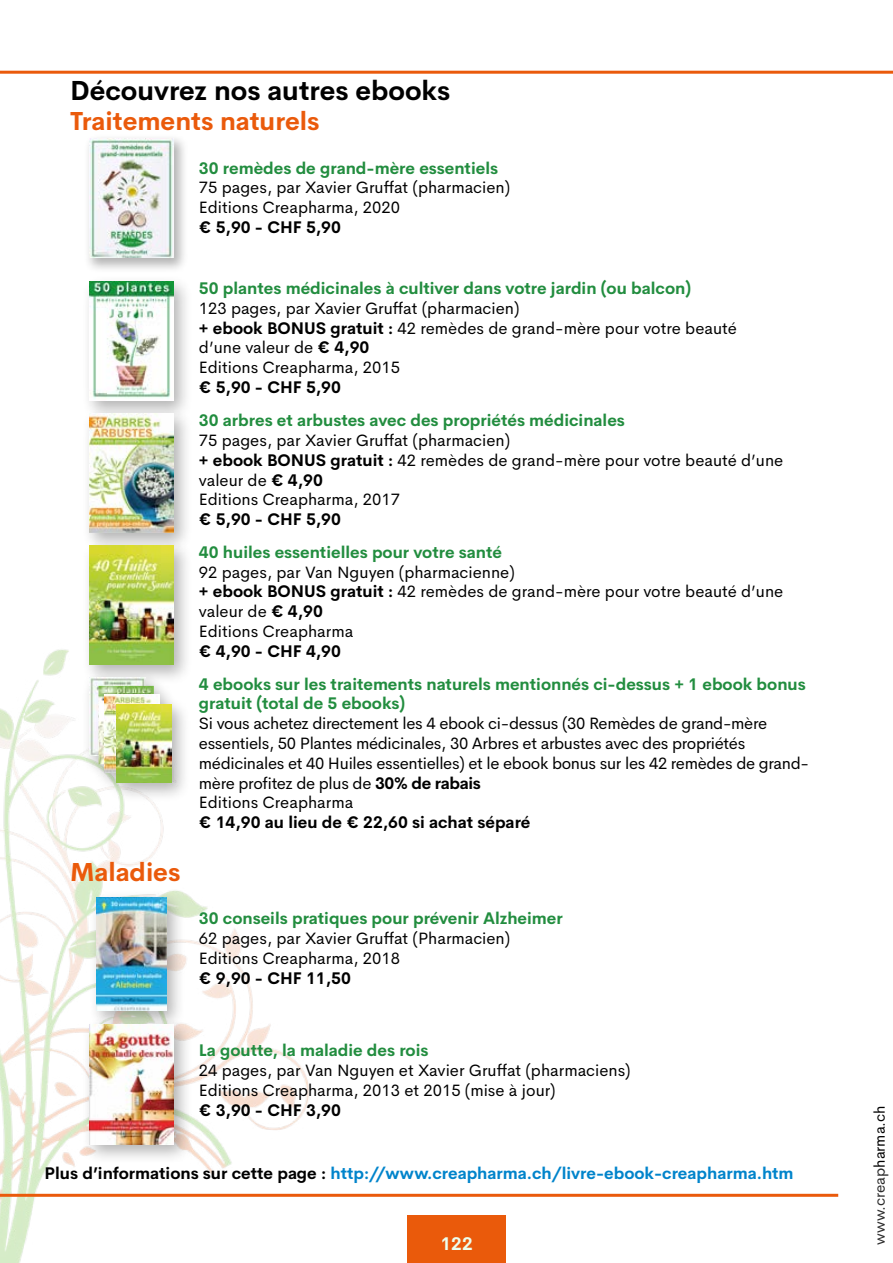
<style>
.page{position:relative;width:893px;height:1263px;background:#fff}
.page>*{position:absolute;margin:0;border:0;box-sizing:border-box;transform-origin:0 0}
.t1{font:700 27px "Cerebri Sans";color:#000}
.t2{font:700 25.5px "Cerebri Sans";color:#ea5a0b}
.t3{font:700 18px "Cerebri Sans";color:#ecffee}
.t4{font:16.5px/19.8px "Cerebri Sans";color:#000}
.t5{font:700 16.5px/19.8px "Cerebri Sans";color:#228d3f}
.t6{font:16.5px/19.8px "Cerebri Sans";letter-spacing:-.02em;color:#000}
.t7{font:700 16.5px "Cerebri Sans";color:#000}
.t8{font:700 16.5px "Cerebri Sans";color:#0084cb}
.t9{font:15px "Cerebri Sans";color:#000}
.s1{font-weight:700}
.s2{color:#000}
</style>
<div class="page">
<img style="left:0;top:649px;width:342px;height:614px">
<hr style="left:0;top:1194px;width:838px;height:3px;background:#ea5a0b">
<hr style="left:0;top:71px;width:893px;height:3px;background:#ea5a0b">
<div style="left:407px;top:1215px;width:99px;height:48px;background:#ea5a0b"></div>
<div style="left:83px;top:134px;width:105px;height:140px;background:#000;opacity:.3"></div>
<img style="left:89px;top:138px;width:85px;height:120px">
<div style="left:81px;top:275px;width:111px;height:146px;background:#000;opacity:.3"></div>
<img style="left:89px;top:282px;width:85px;height:119px">
<div style="left:81px;top:406px;width:112px;height:147px;background:#000;opacity:.3"></div>
<img style="left:89px;top:414px;width:85px;height:119px">
<div style="left:81px;top:538px;width:112px;height:147px;background:#000;opacity:.3"></div>
<img style="left:89px;top:545px;width:85px;height:119px">
<div style="left:81px;top:670px;width:111px;height:132px;background:#000;opacity:.3"></div>
<img style="left:89px;top:677px;width:56px;height:79px">
<img style="left:99px;top:686px;width:55px;height:78px">
<img style="left:105px;top:694px;width:55px;height:79px">
<img style="left:117px;top:704px;width:55px;height:78px">
<div style="left:88px;top:890px;width:98px;height:142px;background:#000;opacity:.3"></div>
<img style="left:96px;top:897px;width:71px;height:114px">
<div style="left:81px;top:1017px;width:112px;height:147px;background:#000;opacity:.3"></div>
<img style="left:89px;top:1025px;width:85px;height:119px">
<h1 class="t1" style="left:70px;top:69px;width:382px">Découvrez nos autres ebooks</h1>
<h2 class="t2" style="left:70px;top:100px;width:251px">Traitements naturels</h2>
<p class="t5" style="left:199px;top:156px;width:301px">30 remèdes de grand-mère essentiels</p>
<p class="t4" style="left:199px;top:176px;width:313px">75 pages, par Xavier Gruffat (pharmacien)<br>Editions Creapharma, 2020</p>
<p class="t7" style="left:199px;top:214px;width:144px">€ 5,90 - CHF 5,90</p>
<p class="t5" style="left:199px;top:277px;width:494px">50 plantes médicinales à cultiver dans votre jardin (ou balcon)</p>
<p class="t4" style="left:199px;top:297px;width:539px">123 pages, par Xavier Gruffat (pharmacien)<br><span class="s1">+ ebook BONUS gratuit :</span> 42 remèdes de grand-mère pour votre beauté d’une valeur de <span class="s1">€ 4,90<br></span>Editions Creapharma, 2015</p>
<p class="t7" style="left:199px;top:374px;width:144px">€ 5,90 - CHF 5,90</p>
<p class="t5" style="left:199px;top:409px;width:427px">30 arbres et arbustes avec des propriétés médicinales</p>
<p class="t4" style="left:199px;top:429px;width:586px">75 pages, par Xavier Gruffat (pharmacien)<br><span class="s1">+ ebook BONUS gratuit :</span> 42 remèdes de grand-mère pour votre beauté d’une valeur de <span class="s1">€ 4,90<br></span>Editions Creapharma, 2017</p>
<p class="t7" style="left:199px;top:506px;width:144px">€ 5,90 - CHF 5,90</p>
<p class="t5" style="left:199px;top:541px;width:305px">40 huiles essentielles pour votre santé</p>
<p class="t4" style="left:199px;top:561px;width:586px">92 pages, par Van Nguyen (pharmacienne)<br><span class="s1">+ ebook BONUS gratuit :</span> 42 remèdes de grand-mère pour votre beauté d’une valeur de <span class="s1">€ 4,90<br></span>Editions Creapharma</p>
<p class="t7" style="left:199px;top:638px;width:144px">€ 4,90 - CHF 4,90</p>
<h2 class="t2" style="left:70px;top:852px;width:112px">Maladies</h2>
<p class="t5" style="left:199px;top:672px;width:608px">4 ebooks sur les traitements naturels mentionnés ci-dessus + 1 ebook bonus gratuit (total de 5 ebooks)</p>
<p class="t6" style="left:199px;top:712px;width:611px">Si vous achetez directement les 4 ebook ci-dessus (30 Remèdes de grand-mère essentiels, 50 Plantes médicinales, 30 Arbres et arbustes avec des propriétés médicinales et 40 Huiles essentielles) et le ebook bonus sur les 42 remèdes de grand&shy;mère profitez de plus de <span class="s1">30% de rabais<br></span>Editions Creapharma</p>
<p class="t7" style="left:199px;top:809px;width:333px">€ 14,90 au lieu de € 22,60 si achat séparé</p>
<p class="t5" style="left:199px;top:907px;width:365px">30 conseils pratiques pour prévenir Alzheimer</p>
<p class="t4" style="left:199px;top:927px;width:313px">62 pages, par Xavier Gruffat (Pharmacien)<br>Editions Creapharma, 2018</p>
<p class="t7" style="left:199px;top:965px;width:153px">€ 9,90 - CHF 11,50</p>
<p class="t5" style="left:199px;top:1039px;width:231px">La goutte, la maladie des rois</p>
<p class="t4" style="left:199px;top:1059px;width:433px">24 pages, par Van Nguyen et Xavier Gruffat (pharmaciens)<br>Editions Creapharma, 2013 et 2015 (mise à jour)</p>
<p class="t7" style="left:199px;top:1096px;width:144px">€ 3,90 - CHF 3,90</p>
<p class="t8" style="left:45px;top:1160px;width:750px"><span class="s2">Plus d’informations sur cette page :</span> http://www.creapharma.ch/livre-ebook-creapharma.htm</p>
<p class="t3" style="left:440px;top:1229px;width:34px">122</p>
<p class="t9" style="left:868px;top:1245px;width:141px;rotate:-90deg">www.creapharma.ch</p>
</div>
